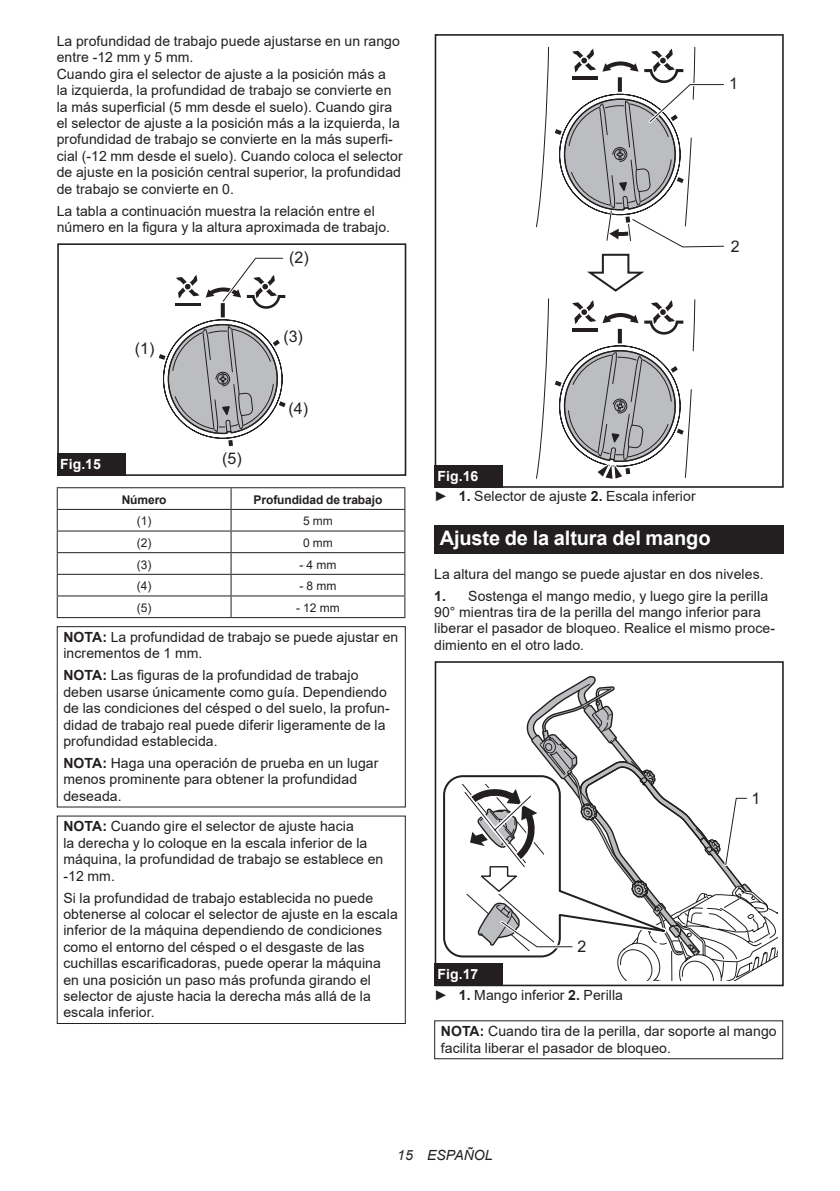
<style>
.page{position:relative;width:840px;height:1191px;background:#fff}
.page>*{position:absolute;margin:0;border:0;box-sizing:border-box;transform-origin:0 0}
.t1{font:700 20px "Arial";letter-spacing:-.01em;color:#fff}
.t2{font:16px "Arial";color:#231f20}
.t3{font:14px/16.4px "Arial";letter-spacing:.005em;color:#231f20}
.t4{font:italic 14px "Arial";letter-spacing:.005em;color:#231f20}
.t5{font:700 14px "Arial";color:#fff}
.t6{font:12px "Arial";letter-spacing:.005em;color:#231f20}
.t7{font:700 12px "Arial";letter-spacing:-.01em;color:#231f20}
.s1{font-weight:700}
.s2{font-weight:700;color:#fff}
</style>
<div class="page">
<div style="left:57px;top:243px;width:349px;height:233px;border:2px solid #231f20"></div>
<svg style="left:159px;top:257px;width:126px;height:189px"></svg>
<div style="left:57px;top:453px;width:68px;height:23px;background:#231f20"></div>
<hr style="left:57px;top:487px;width:174px;height:1px;background:#231f20">
<hr style="left:231px;top:487px;width:174px;height:1px;background:#231f20">
<hr style="left:57px;top:509px;width:174px;height:1px;background:#231f20">
<hr style="left:231px;top:509px;width:174px;height:1px;background:#231f20">
<hr style="left:57px;top:530px;width:174px;height:1px;background:#231f20">
<hr style="left:231px;top:530px;width:174px;height:1px;background:#231f20">
<hr style="left:57px;top:552px;width:174px;height:1px;background:#231f20">
<hr style="left:231px;top:552px;width:174px;height:1px;background:#231f20">
<hr style="left:57px;top:574px;width:174px;height:1px;background:#231f20">
<hr style="left:231px;top:574px;width:174px;height:1px;background:#231f20">
<hr style="left:57px;top:595px;width:174px;height:1px;background:#231f20">
<svg style="left:57px;top:488px;width:1px;height:129px"></svg>
<hr style="left:231px;top:595px;width:174px;height:1px;background:#231f20">
<svg style="left:230px;top:488px;width:1px;height:129px"></svg>
<svg style="left:404px;top:488px;width:1px;height:129px"></svg>
<hr style="left:57px;top:617px;width:174px;height:1px;background:#231f20">
<hr style="left:231px;top:617px;width:174px;height:1px;background:#231f20">
<div style="left:57px;top:626px;width:348px;height:181px;border:1px solid #231f20"></div>
<div style="left:57px;top:815px;width:348px;height:209px;border:1px solid #231f20"></div>
<div style="left:434px;top:34px;width:349px;height:454px;border:2px solid #231f20"></div>
<svg style="left:536px;top:47px;width:189px;height:432px"></svg>
<div style="left:434px;top:465px;width:68px;height:23px;background:#231f20"></div>
<div style="left:434px;top:525px;width:348px;height:28px;background:#231f20"></div>
<div style="left:434px;top:661px;width:349px;height:325px;border:2px solid #231f20"></div>
<svg style="left:443px;top:676px;width:334px;height:304px"></svg>
<div style="left:434px;top:963px;width:68px;height:23px;background:#231f20"></div>
<div style="left:434px;top:1020px;width:348px;height:39px;border:1px solid #231f20"></div>
<p class="t3" style="left:57px;top:33px;width:347px">La profundidad de trabajo puede ajustarse en un rango entre -12 mm y 5 mm.<br>Cuando gira el selector de ajuste a la posición más a<br>la izquierda, la profundidad de trabajo se convierte en la más superficial (5 mm desde el suelo). Cuando gira el selector de ajuste a la posición más a la izquierda, la profundidad de trabajo se convierte en la más superfi&shy;cial (-12 mm desde el suelo). Cuando coloca el selector de ajuste en la posición central superior, la profundidad de trabajo se convierte en 0.</p>
<p class="t3" style="left:57px;top:202px;width:335px">La tabla a continuación muestra la relación entre el número en la figura y la altura aproximada de trabajo.</p>
<p class="t2" style="left:135px;top:338px;width:21px">(1)</p>
<p class="t5" style="left:60px;top:454px;width:42px">Fig.15</p>
<p class="t2" style="left:222px;top:447px;width:21px">(5)</p>
<p class="t2" style="left:289px;top:246px;width:21px">(2)</p>
<p class="t2" style="left:283px;top:325px;width:21px">(3)</p>
<p class="t2" style="left:288px;top:397px;width:21px">(4)</p>
<p class="t7" style="left:122px;top:491px;width:46px">Número</p>
<p class="t7" style="left:253px;top:491px;width:130px">Profundidad de trabajo</p>
<p class="t6" style="left:137px;top:513px;width:16px">(1)</p>
<p class="t6" style="left:303px;top:513px;width:31px">5 mm</p>
<p class="t6" style="left:137px;top:534px;width:16px">(2)</p>
<p class="t6" style="left:303px;top:534px;width:31px">0 mm</p>
<p class="t6" style="left:137px;top:556px;width:16px">(3)</p>
<p class="t6" style="left:299px;top:556px;width:39px">- 4 mm</p>
<p class="t6" style="left:137px;top:578px;width:16px">(4)</p>
<p class="t6" style="left:299px;top:578px;width:39px">- 8 mm</p>
<p class="t6" style="left:137px;top:599px;width:16px">(5)</p>
<p class="t6" style="left:296px;top:599px;width:45px">- 12 mm</p>
<p class="t3" style="left:63px;top:629px;width:336px"><span class="s1">NOTA:</span> La profundidad de trabajo se puede ajustar en incrementos de 1 mm.</p>
<p class="t3" style="left:63px;top:667px;width:328px"><span class="s1">NOTA:</span> Las figuras de la profundidad de trabajo deben usarse únicamente como guía. Dependiendo de las condiciones del césped o del suelo, la profun&shy;didad de trabajo real puede diferir ligeramente de la profundidad establecida.</p>
<p class="t3" style="left:63px;top:755px;width:316px"><span class="s1">NOTA:</span> Haga una operación de prueba en un lugar menos prominente para obtener la profundidad deseada.</p>
<p class="t3" style="left:63px;top:818px;width:321px"><span class="s1">NOTA:</span> Cuando gire el selector de ajuste hacia<br>la derecha y lo coloque en la escala inferior de la máquina, la profundidad de trabajo se establece en -12 mm.</p>
<p class="t3" style="left:63px;top:889px;width:335px">Si la profundidad de trabajo establecida no puede obtenerse al colocar el selector de ajuste en la escala inferior de la máquina dependiendo de condiciones como el entorno del césped o el desgaste de las cuchillas escarificadoras, puede operar la máquina en una posición un paso más profunda girando el selector de ajuste hacia la derecha más allá de la escala inferior.</p>
<p class="t2" style="left:728px;top:73px;width:10px">1</p>
<p class="t2" style="left:730px;top:235px;width:10px">2</p>
<p class="t3" style="left:434px;top:466px;width:263px;line-height:20.2px"><span class="s2">Fig.16<br></span>► <span class="s1">1.</span> Selector de ajuste <span class="s1">2.</span> Escala inferior</p>
<h1 class="t1" style="left:439px;top:524px;width:272px">Ajuste de la altura del mango</h1>
<p class="t3" style="left:434px;top:565px;width:331px">La altura del mango se puede ajustar en dos niveles.</p>
<p class="t3" style="left:434px;top:587px;width:342px"><span class="s1">1.</span> Sostenga el mango medio, y luego gire la perilla 90° mientras tira de la perilla del mango inferior para liberar el pasador de bloqueo. Realice el mismo proce&shy;dimiento en el otro lado.</p>
<p class="t2" style="left:751px;top:787px;width:10px">1</p>
<p class="t2" style="left:577px;top:935px;width:10px">2</p>
<p class="t3" style="left:434px;top:964px;width:190px;line-height:20.2px"><span class="s2">Fig.17<br></span>► <span class="s1">1.</span> Mango inferior <span class="s1">2.</span> Perilla</p>
<p class="t3" style="left:440px;top:1023px;width:337px"><span class="s1">NOTA:</span> Cuando tira de la perilla, dar soporte al mango facilita liberar el pasador de bloqueo.</p>
<p class="t4" style="left:397px;top:1146px;width:97px">15 ESPAÑOL</p>
</div>
